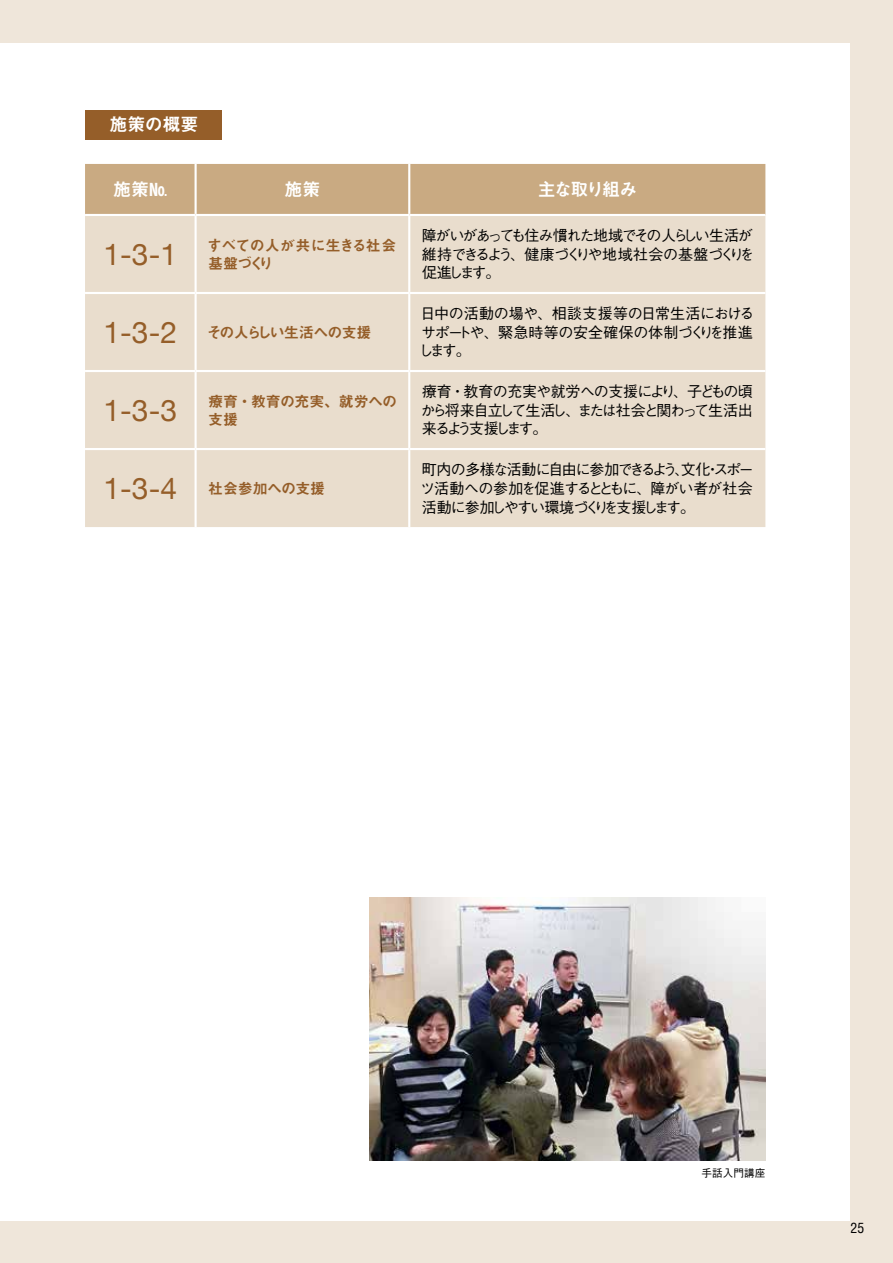
<style>
.page{position:relative;width:893px;height:1263px;background:#efe6da}
.page>*{position:absolute;margin:0;border:0;box-sizing:border-box;transform-origin:0 0}
.t1{font:30px "Helvetica Neue";color:#955e29}
.t2{font:18px "Midashi Go Pr 6 N MB31";letter-spacing:-.03em;color:#fff}
.t3{font:500 15px/18.8px "Gothic BBB Pr 6 N";letter-spacing:-.075em;color:#000;text-align:justify}
.t4{font:500 15px/18.8px "Gothic BBB Pr 6 N";letter-spacing:-.02em;color:#000}
.t5{font:15px/18px "Midashi Go Pr 6 N MB31";letter-spacing:-.04em;color:#955e29}
.t6{font:15px/18px "Midashi Go Pr 6 N MB31";letter-spacing:-.015em;color:#955e29}
.t7{font:condensed 13.8px "Helvetica";color:#000}
.t8{font:500 10.65px "Gothic BBB Pr 6 N";color:#000}
.s1{font-family:"Helvetica Neue";font-size:30px}
</style>
<div class="page">
<div style="left:0;top:43px;width:850px;height:1177px;background:#fff"></div>
<img style="left:370px;top:897px;width:395px;height:264px">
<div style="left:85px;top:111px;width:136px;height:29px;background:#955e29"></div>
<div style="left:85px;top:164px;width:680px;height:50px;background:#c9aa82"></div>
<div style="left:85px;top:216px;width:680px;height:311px;background:#e9ddcd"></div>
<hr style="left:85px;top:292px;width:111px;height:2px;background:#fff">
<hr style="left:196px;top:292px;width:213px;height:2px;background:#fff">
<hr style="left:409px;top:292px;width:356px;height:2px;background:#fff">
<hr style="left:85px;top:370px;width:111px;height:2px;background:#fff">
<hr style="left:196px;top:370px;width:213px;height:2px;background:#fff">
<hr style="left:409px;top:370px;width:356px;height:2px;background:#fff">
<hr style="left:195px;top:164px;width:2px;height:50px;background:#fff">
<hr style="left:195px;top:216px;width:2px;height:76px;background:#fff">
<hr style="left:195px;top:294px;width:2px;height:76px;background:#fff">
<hr style="left:195px;top:372px;width:2px;height:76px;background:#fff">
<hr style="left:195px;top:450px;width:2px;height:77px;background:#fff">
<hr style="left:408px;top:164px;width:2px;height:50px;background:#fff">
<hr style="left:408px;top:216px;width:2px;height:76px;background:#fff">
<hr style="left:408px;top:294px;width:2px;height:76px;background:#fff">
<hr style="left:408px;top:372px;width:2px;height:76px;background:#fff">
<hr style="left:408px;top:450px;width:2px;height:77px;background:#fff">
<hr style="left:85px;top:448px;width:111px;height:2px;background:#fff">
<hr style="left:196px;top:448px;width:213px;height:2px;background:#fff">
<hr style="left:409px;top:448px;width:356px;height:2px;background:#fff">
<p class="t2" style="left:109px;top:110px;width:90px">施策の概要</p>
<p class="t2" style="left:113px;top:175px;width:56px">施策№</p>
<p class="t2" style="left:284px;top:175px;width:37px">施策</p>
<p class="t2" style="left:538px;top:175px;width:101px">主な取り組み</p>
<h1 class="t1" style="left:104px;top:232px;width:75px">1-3-1</h1>
<p class="t5" style="left:207px;top:235px;width:191px">すべての人が共に生きる社会基盤づくり</p>
<p class="t3" style="left:422px;top:225px;width:334px">障がいがあっても住み慣れた地域でその人らしい生活が維持できるよう、健康づくりや地域社会の基盤づくりを促進します。</p>
<p class="t5" style="left:104px;top:322px;width:269px"><span class="s1">1-3-2</span> その人らしい生活への支援</p>
<p class="t4" style="left:418px;top:303px;width:338px">日中の活動の場や、相談支援等の日常生活におけるサポートや、緊急時等の安全確保の体制づくりを推進します。</p>
<h1 class="t1" style="left:104px;top:388px;width:75px">1-3-3</h1>
<p class="t6" style="left:208px;top:391px;width:190px">療育・教育の充実、就労への支援</p>
<p class="t3" style="left:421px;top:381px;width:334px">療育・教育の充実や就労への支援により、子どもの頃から将来自立して生活し、または社会と関わって生活出来るよう支援します。</p>
<p class="t6" style="left:104px;top:478px;width:223px"><span class="s1">1-3-4</span> 社会参加への支援</p>
<p class="t3" style="left:420px;top:459px;width:335px">町内の多様な活動に自由に参加できるよう、文化・スポーツ活動への参加を促進するとともに、障がい者が社会活動に参加しやすい環境づくりを支援します。</p>
<p class="t8" style="left:702px;top:1164px;width:65px">手話入門講座</p>
<p class="t7" style="left:850px;top:1219px;width:15px">25</p>
</div>
